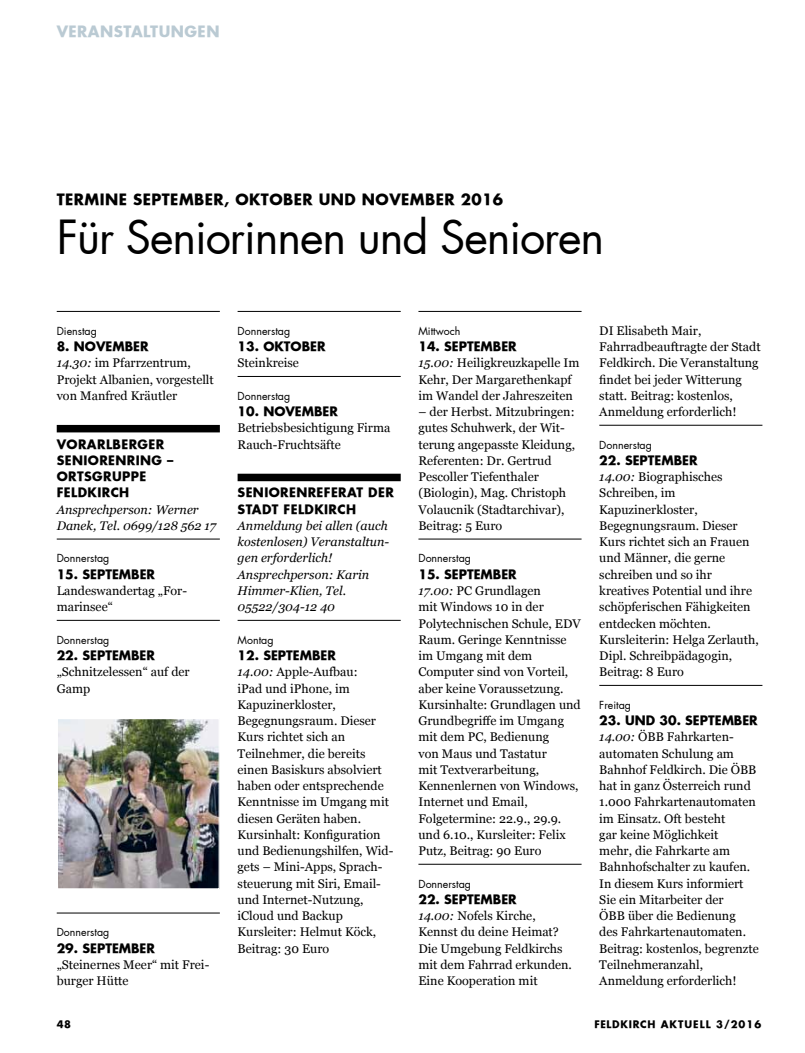
<style>
.page{position:relative;width:805px;height:1053px;background:#fff}
.page>*{position:absolute;margin:0;border:0;box-sizing:border-box;transform-origin:0 0}
.t1{font:45px "Futura";letter-spacing:-.025em;color:#000}
.t2{font:700 15px "Futura";letter-spacing:.03em;color:#000}
.t3{font:700 15px "Futura";letter-spacing:.03em;color:#bacad3}
.t4{font:12.5px/16.2px "Georgia";color:#000}
.t5{font:700 12.5px "Futura";color:#000}
.t6{font:italic 12.5px/16.2px "Georgia";color:#000}
.t7{font:700 12.5px/16.2px "Futura";letter-spacing:.03em;color:#000}
.t8{font:10.62px "Futura";color:#000}
.t9{font:700 10px "Futura";letter-spacing:.085em;color:#000}
.s1{font-style:italic}
</style>
<div class="page">
<hr style="left:57px;top:311px;width:163px;height:1px;background:#000">
<div style="left:57px;top:425px;width:163px;height:7px;background:#000"></div>
<hr style="left:57px;top:538px;width:163px;height:1px;background:#000">
<hr style="left:57px;top:620px;width:163px;height:1px;background:#000">
<hr style="left:57px;top:912px;width:163px;height:1px;background:#000">
<hr style="left:237px;top:311px;width:163px;height:1px;background:#000">
<hr style="left:237px;top:376px;width:163px;height:1px;background:#000">
<div style="left:237px;top:473px;width:163px;height:8px;background:#000"></div>
<hr style="left:237px;top:620px;width:163px;height:1px;background:#000">
<hr style="left:418px;top:311px;width:163px;height:1px;background:#000">
<hr style="left:418px;top:538px;width:163px;height:1px;background:#000">
<hr style="left:418px;top:863px;width:163px;height:1px;background:#000">
<hr style="left:599px;top:425px;width:163px;height:1px;background:#000">
<hr style="left:599px;top:685px;width:163px;height:1px;background:#000">
<img style="left:59px;top:720px;width:159px;height:167px">
<div style="left:57px;top:718px;width:163px;height:171px;border:1px solid #fff"></div>
<p class="t3" style="left:57px;top:21px;width:162px">VERANSTALTUNGEN</p>
<p class="t2" style="left:57px;top:189px;width:11px">TERMI</p>
<p class="t2" style="left:105px;top:189px;width:39px">NE SEPTEM</p>
<p class="t2" style="left:194px;top:189px;width:208px">BER, OKTOBER UND NOVEM</p>
<p class="t2" style="left:425px;top:189px;width:80px">BER 2016</p>
<h1 class="t1" style="left:57px;top:208px;width:549px">Für Seniorinnen und Senioren</h1>
<p class="t8" style="left:57px;top:324px;width:42px">Dienstag</p>
<p class="t5" style="left:57px;top:338px;width:50px">8. NOVEM</p>
<p class="t5" style="left:125px;top:338px;width:17px">BER</p>
<p class="t4" style="left:57px;top:355px;width:159px"><span class="s1">14.30:</span> im Pfarrzentrum,<br>Projekt Albanien, vorgestellt von Manfred Kräutler</p>
<p class="t5" style="left:57px;top:435px;width:31px">VORARL</p>
<p class="t7" style="left:57px;top:435px;width:118px;text-indent:56px">BERGER<br>SENIORENRING –<br>ORTS</p>
<p class="t5" style="left:92px;top:468px;width:21px">GRUPPE</p>
<p class="t5" style="left:57px;top:484px;width:17px">FELDKIRCH</p>
<p class="t6" style="left:57px;top:501px;width:161px">Ansprechperson: Werner<br>Danek, Tel. 0699/128 562 17</p>
<p class="t8" style="left:57px;top:551px;width:54px">Donnerstag</p>
<p class="t5" style="left:57px;top:565px;width:35px">15. SEPTEM</p>
<p class="t5" style="left:131px;top:565px;width:17px">BER</p>
<p class="t4" style="left:57px;top:582px;width:132px">Landeswandertag „For&shy;marinsee“</p>
<p class="t8" style="left:57px;top:633px;width:54px">Donnerstag</p>
<p class="t5" style="left:57px;top:647px;width:43px">22. SEPTEM</p>
<p class="t5" style="left:131px;top:647px;width:17px">BER</p>
<p class="t4" style="left:57px;top:664px;width:134px">„Schnitzelessen“ auf der<br>Gamp</p>
<p class="t8" style="left:57px;top:925px;width:54px">Donnerstag</p>
<p class="t5" style="left:57px;top:939px;width:43px">29. SEPTEM</p>
<p class="t5" style="left:131px;top:939px;width:17px">BER</p>
<p class="t4" style="left:57px;top:956px;width:154px">„Steinernes Meer“ mit Frei&shy;burger Hütte</p>
<p class="t8" style="left:237px;top:324px;width:54px">Donnerstag</p>
<p class="t5" style="left:237px;top:338px;width:36px">13. OKT</p>
<p class="t5" style="left:290px;top:338px;width:28px">OBER</p>
<p class="t4" style="left:237px;top:355px;width:63px">Steinkreise</p>
<p class="t8" style="left:237px;top:389px;width:54px">Donnerstag</p>
<p class="t5" style="left:237px;top:403px;width:59px">10. NOVEM</p>
<p class="t5" style="left:314px;top:403px;width:17px">BER</p>
<p class="t4" style="left:237px;top:420px;width:154px">Betriebsbesichtigung Firma<br>Rauch-Fruchtsäfte</p>
<p class="t5" style="left:237px;top:484px;width:79px">SENIORENREFERAT</p>
<p class="t5" style="left:368px;top:484px;width:10px">DER</p>
<p class="t5" style="left:237px;top:500px;width:10px">STADT</p>
<p class="t5" style="left:283px;top:500px;width:17px">FELDKIRCH</p>
<p class="t6" style="left:237px;top:517px;width:153px">Anmeldung bei allen (auch kostenlosen) Veranstaltun&shy;gen erforderlich!<br>Ansprechperson: Karin<br>Himmer-Klien, Tel.<br>05522/304-12 40</p>
<p class="t8" style="left:237px;top:633px;width:37px">Montag</p>
<p class="t5" style="left:237px;top:647px;width:43px">12. SEPTEM</p>
<p class="t5" style="left:312px;top:647px;width:17px">BER</p>
<p class="t4" style="left:237px;top:664px;width:157px"><span class="s1">14.00:</span> Apple-Aufbau:<br>iPad und iPhone, im<br>Kapuzinerkloster,<br>Begegnungsraum. Dieser<br>Kurs richtet sich an<br>Teilnehmer, die bereits einen Basiskurs absolviert haben oder entsprechende<br>Kenntnisse im Umgang mit diesen Geräten haben.<br>Kursinhalt: Konfiguration und Bedienungshilfen, Wid&shy;gets – Mini-Apps, Sprach&shy;steuerung mit Siri, Email&shy;und Internet-Nutzung, iCloud und Backup<br>Kursleiter: Helmut Köck,<br>Beitrag: 30 Euro</p>
<p class="t8" style="left:418px;top:324px;width:44px">Mittwoch</p>
<p class="t5" style="left:418px;top:338px;width:43px">14. SEPTEM</p>
<p class="t5" style="left:492px;top:338px;width:17px">BER</p>
<p class="t4" style="left:418px;top:355px;width:162px"><span class="s1">15.00:</span> Heiligkreuzkapelle Im<br>Kehr, Der Margarethenkapf im Wandel der Jahreszeiten</p>
<p class="t4" style="left:418px;top:404px;width:158px">– der Herbst. Mitzubringen: gutes Schuhwerk, der Wit&shy;terung angepasste Kleidung,<br>Referenten: Dr. Gertrud<br>Pescoller Tiefenthaler (Biologin), Mag. Christoph<br>Volaucnik (Stadtarchivar),<br>Beitrag: 5 Euro</p>
<p class="t8" style="left:418px;top:551px;width:54px">Donnerstag</p>
<p class="t5" style="left:418px;top:565px;width:43px">15. SEPTEM</p>
<p class="t5" style="left:493px;top:565px;width:17px">BER</p>
<p class="t4" style="left:418px;top:582px;width:164px"><span class="s1">17.00:</span> PC Grundlagen<br>mit Windows 10 in der<br>Polytechnischen Schule, EDV<br>Raum. Geringe Kenntnisse im Umgang mit dem<br>Computer sind von Vorteil, aber keine Voraussetzung.<br>Kursinhalte: Grundlagen und<br>Grundbegriffe im Umgang mit dem PC, Bedienung<br>von Maus und Tastatur<br>mit Textverarbeitung,<br>Kennenlernen von Windows,<br>Internet und Email,<br>Folgetermine: 22.9., 29.9. und 6.10., Kursleiter: Felix<br>Putz, Beitrag: 90 Euro</p>
<p class="t8" style="left:418px;top:876px;width:54px">Donnerstag</p>
<p class="t5" style="left:418px;top:890px;width:43px">22. SEPTEM</p>
<p class="t5" style="left:492px;top:890px;width:17px">BER</p>
<p class="t4" style="left:418px;top:907px;width:155px"><span class="s1">14.00:</span> Nofels Kirche,<br>Kennst du deine Heimat?<br>Die Umgebung Feldkirchs mit dem Fahrrad erkunden.<br>Eine Kooperation mit</p>
<p class="t4" style="left:599px;top:322px;width:163px">DI Elisabeth Mair,<br>Fahrradbeauftragte der Stadt<br>Feldkirch. Die Veranstaltung findet bei jeder Witterung statt. Beitrag: kostenlos,<br>Anmeldung erforderlich!</p>
<p class="t8" style="left:599px;top:438px;width:54px">Donnerstag</p>
<p class="t5" style="left:599px;top:452px;width:43px">22. SEPTEM</p>
<p class="t5" style="left:673px;top:452px;width:17px">BER</p>
<p class="t4" style="left:599px;top:469px;width:161px"><span class="s1">14.00:</span> Biographisches<br>Schreiben, im<br>Kapuzinerkloster,<br>Begegnungsraum. Dieser<br>Kurs richtet sich an Frauen und Männer, die gerne schreiben und so ihr kreatives Potential und ihre schöpferischen Fähigkeiten entdecken möchten.<br>Kursleiterin: Helga Zerlauth,<br>Dipl. Schreibpädagogin,<br>Beitrag: 8 Euro</p>
<p class="t8" style="left:599px;top:698px;width:33px">Freitag</p>
<p class="t5" style="left:599px;top:712px;width:103px">23. UND 30. SEPTEM</p>
<p class="t5" style="left:733px;top:712px;width:17px">BER</p>
<p class="t4" style="left:599px;top:729px;width:161px"><span class="s1">14.00:</span> ÖBB Fahrkarten&shy;automaten Schulung am<br>Bahnhof Feldkirch. Die ÖBB hat in ganz Österreich rund<br>1.000 Fahrkartenautomaten im Einsatz. Oft besteht<br>gar keine Möglichkeit<br>mehr, die Fahrkarte am<br>Bahnhofschalter zu kaufen.<br>In diesem Kurs informiert<br>Sie ein Mitarbeiter der<br>ÖBB über die Bedienung<br>des Fahrkartenautomaten.<br>Beitrag: kostenlos, begrenzte<br>Teilnehmeranzahl,<br>Anmeldung erforderlich!</p>
<p class="t9" style="left:57px;top:1017px;width:16px">48</p>
<p class="t9" style="left:594px;top:1017px;width:168px">FELDKIRCH AKTUELL 3/2016</p>
</div>
